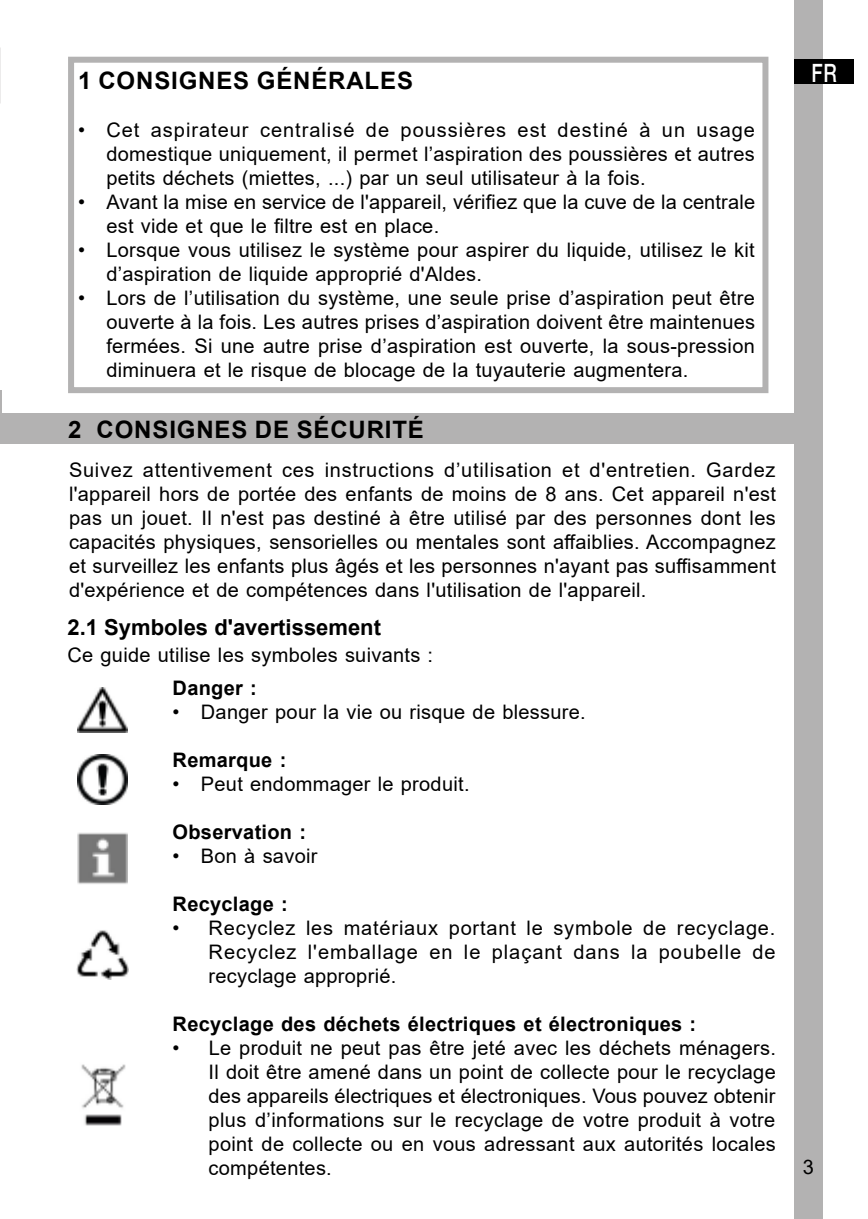
<style>
.page{position:relative;width:868px;height:1219px;background:#fff}
.page>*{position:absolute;margin:0;border:0;box-sizing:border-box;transform-origin:0 0}
.t1{font:500 25.4px "Helvetica Neue";color:#fff;scale:.75 1}
.t2{font:700 24px "Arial";letter-spacing:.035em;color:#000}
.t3{font:700 22px "Arial";color:#000}
.t4{font:20px/24px "Arial";letter-spacing:.015em;color:#000;text-align:justify}
.t5{font:700 20px "Arial";letter-spacing:.015em;color:#000}
</style>
<div class="page">
<div style="left:794px;top:0;width:28px;height:1219px;background:#b3b2b2"></div>
<hr style="left:0;top:390px;width:1px;height:53px;background:#b3b2b2">
<div style="left:68px;top:57px;width:700px;height:336px;border:6px solid #b3b2b2"></div>
<div style="left:1px;top:413px;width:802px;height:30px;background:#b3b2b2"></div>
<img style="left:77px;top:754px;width:50px;height:50px">
<img style="left:77px;top:833px;width:50px;height:51px">
<img style="left:76px;top:930px;width:53px;height:50px">
<img style="left:81px;top:1064px;width:45px;height:62px">
<img style="left:77px;top:688px;width:50px;height:44px">
<div style="left:794px;top:60px;width:60px;height:24px;background:#000"></div>
<p class="t2" style="left:78px;top:64px;width:336px">1 CONSIGNES GÉNÉRALES</p>
<p class="t4" style="left:106px;top:118px;width:650px;text-indent:-28px">• Cet aspirateur centralisé de poussières est destiné à un usage domestique uniquement, il permet l’aspiration des poussières et autres petits déchets (miettes, ...) par un seul utilisateur à la fois.</p>
<p class="t4" style="left:106px;top:190px;width:650px;text-indent:-28px">• Avant la mise en service de l'appareil, vérifiez que la cuve de la centrale est vide et que le filtre est en place.</p>
<p class="t4" style="left:106px;top:238px;width:650px;text-indent:-28px">• Lorsque vous utilisez le système pour aspirer du liquide, utilisez le kit d’aspiration de liquide approprié d'Aldes.</p>
<p class="t4" style="left:106px;top:286px;width:650px;text-indent:-28px">• Lors de l’utilisation du système, une seule prise d’aspiration peut être ouverte à la fois. Les autres prises d’aspiration doivent être maintenues fermées. Si une autre prise d’aspiration est ouverte, la sous-pression diminuera et le risque de blocage de la tuyauterie augmentera.</p>
<p class="t2" style="left:68px;top:413px;width:357px">2 CONSIGNES DE SÉCURITÉ</p>
<p class="t4" style="left:69px;top:458px;width:708px">Suivez attentivement ces instructions d’utilisation et d'entretien. Gardez l'appareil hors de portée des enfants de moins de 8 ans. Cet appareil n'est pas un jouet. Il n'est pas destiné à être utilisé par des personnes dont les capacités physiques, sensorielles ou mentales sont affaiblies. Accompagnez et surveillez les enfants plus âgés et les personnes n'ayant pas suffisamment d'expérience et de compétences dans l'utilisation de l'appareil.</p>
<p class="t3" style="left:67px;top:611px;width:315px">2.1 Symboles d'avertissement</p>
<p class="t4" style="left:67px;top:643px;width:367px">Ce guide utilise les symboles suivants :</p>
<p class="t5" style="left:172px;top:674px;width:86px">Danger :</p>
<p class="t4" style="left:172px;top:700px;width:414px">• Danger pour la vie ou risque de blessure.</p>
<p class="t5" style="left:172px;top:746px;width:115px">Remarque :</p>
<p class="t4" style="left:172px;top:772px;width:298px">• Peut endommager le produit.</p>
<p class="t5" style="left:172px;top:818px;width:135px">Observation :</p>
<p class="t4" style="left:172px;top:844px;width:146px">• Bon à savoir</p>
<p class="t5" style="left:172px;top:890px;width:117px">Recyclage :</p>
<p class="t4" style="left:208px;top:916px;width:568px;text-indent:-36px">• Recyclez les matériaux portant le symbole de recyclage.<br>Recyclez l'emballage en le plaçant dans la poubelle de recyclage approprié.</p>
<p class="t5" style="left:172px;top:1010px;width:525px">Recyclage des déchets électriques et électroniques :</p>
<p class="t4" style="left:208px;top:1036px;width:568px;text-indent:-36px">• Le produit ne peut pas être jeté avec les déchets ménagers.<br>Il doit être amené dans un point de collecte pour le recyclage des appareils électriques et électroniques. Vous pouvez obtenir plus d’informations sur le recyclage de votre produit à votre point de collecte ou en vous adressant aux autorités locales compétentes.</p>
<p class="t1" style="left:811px;top:57px;width:35px">FR</p>
<p class="t4" style="left:802px;top:1155px;width:13px">3</p>
</div>
